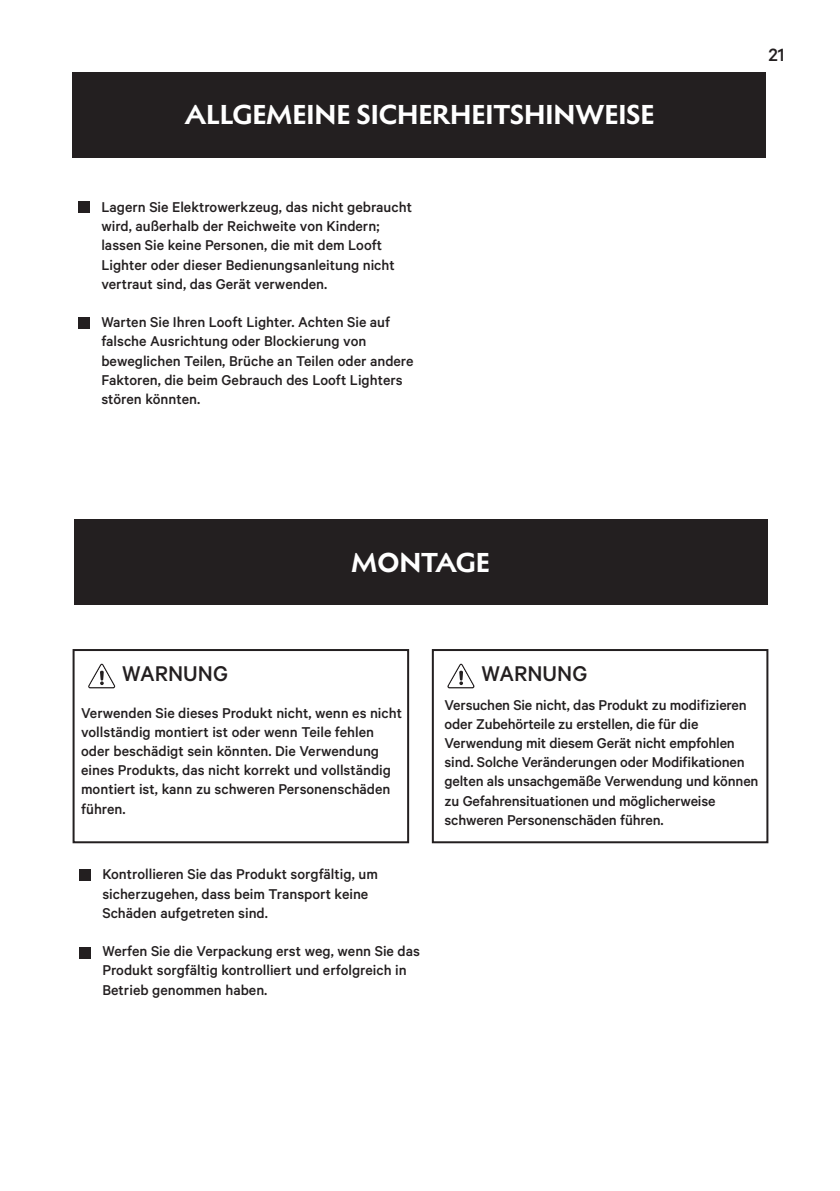
<style>
.page{position:relative;width:840px;height:1191px;background:#fff}
.page>*{position:absolute;margin:0;border:0;box-sizing:border-box;transform-origin:0 0}
.t1{font:700 28px "Melanzane";color:#fff}
.t2{font:500 24px "Calibre";color:#231f20}
.t3{font:500 20px "Calibre";color:#231f20}
.t4{font:500 16px/19.2px "Calibre";color:#231f20}
</style>
<div class="page">
<div style="left:74px;top:519px;width:693px;height:85px;background:#231f20"></div>
<div style="left:80px;top:869px;width:11px;height:11px;background:#231f20"></div>
<div style="left:80px;top:947px;width:11px;height:11px;background:#231f20"></div>
<div style="left:72px;top:649px;width:337px;height:194px;border:2px solid #231f20"></div>
<div style="left:431px;top:649px;width:337px;height:194px;border:2px solid #231f20"></div>
<svg style="left:88px;top:663px;width:27px;height:25px"></svg>
<svg style="left:447px;top:663px;width:27px;height:25px"></svg>
<div style="left:72px;top:72px;width:694px;height:85px;background:#231f20"></div>
<div style="left:79px;top:201px;width:11px;height:12px;background:#231f20"></div>
<div style="left:79px;top:318px;width:11px;height:11px;background:#231f20"></div>
<p class="t1" style="left:185px;top:92px;width:470px">ALLGEMEINE SICHERHEITSHINWEISE</p>
<p class="t4" style="left:101px;top:197px;width:312px">Lagern Sie Elektrowerkzeug, das nicht gebraucht wird, außerhalb der Reichweite von Kindern; lassen Sie keine Personen, die mit dem Looft Lighter oder dieser Bedienungsanleitung nicht vertraut sind, das Gerät verwenden.</p>
<p class="t4" style="left:101px;top:312px;width:313px">Warten Sie Ihren Looft Lighter. Achten Sie auf falsche Ausrichtung oder Blockierung von beweglichen Teilen, Brüche an Teilen oder andere Faktoren, die beim Gebrauch des Looft Lighters stören könnten.</p>
<p class="t3" style="left:768px;top:43px;width:17px">21</p>
<p class="t1" style="left:351px;top:540px;width:140px">MONTAGE</p>
<p class="t2" style="left:122px;top:659px;width:107px">WARNUNG</p>
<p class="t2" style="left:481px;top:659px;width:107px">WARNUNG</p>
<p class="t4" style="left:81px;top:702px;width:322px">Verwenden Sie dieses Produkt nicht, wenn es nicht vollständig montiert ist oder wenn Teile fehlen oder beschädigt sein könnten. Die Verwendung eines Produkts, das nicht korrekt und vollständig montiert ist, kann zu schweren Personenschäden führen.</p>
<p class="t4" style="left:444px;top:694px;width:315px">Versuchen Sie nicht, das Produkt zu modifizieren oder Zubehörteile zu erstellen, die für die Verwendung mit diesem Gerät nicht empfohlen sind. Solche Veränderungen oder Modifikationen gelten als unsachgemäße Verwendung und können zu Gefahrensituationen und möglicherweise schweren Personenschäden führen.</p>
<p class="t4" style="left:102px;top:864px;width:277px">Kontrollieren Sie das Produkt sorgfältig, um sicherzugehen, dass beim Transport keine<br>Schäden aufgetreten sind.</p>
<p class="t4" style="left:102px;top:941px;width:319px">Werfen Sie die Verpackung erst weg, wenn Sie das<br>Produkt sorgfältig kontrolliert und erfolgreich in<br>Betrieb genommen haben.</p>
</div>
